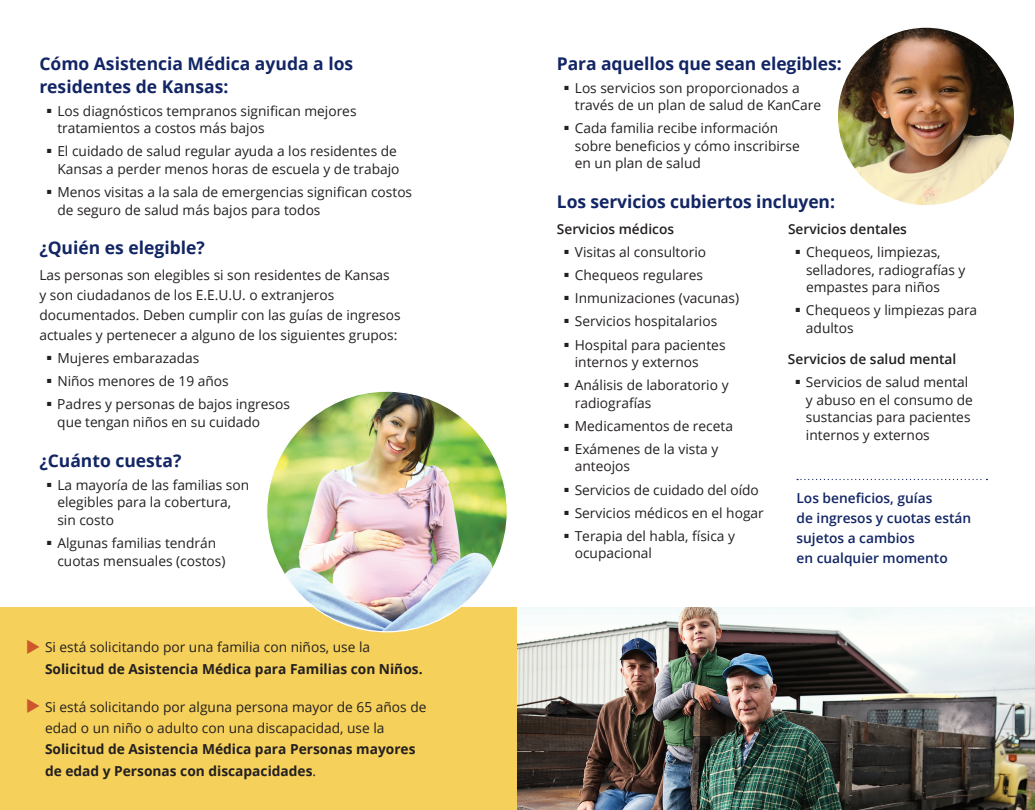
<style>
.page{position:relative;width:1035px;height:810px;background:#fff}
.page>*{position:absolute;margin:0;border:0;box-sizing:border-box;transform-origin:0 0}
.t1{font:700 17.5px/23px "Open Sans";color:#122564}
.t2{font:13.75px/17.5px "Open Sans";color:#231f20}
.t3{font:700 13.75px/21.2px "Open Sans";color:#231f20}
.t4{font:600 13.75px/20px "Open Sans";color:#122564}
.t5{font:600 13.75px "Open Sans";color:#231f20}
.s1{font-weight:400}
</style>
<div class="page">
<div style="left:0;top:608px;width:518px;height:202px;background:#f5d05a"></div>
<img style="left:518px;top:608px;width:517px;height:202px">
<img style="left:267px;top:391px;width:240px;height:241px;border-radius:120px">
<img style="left:839px;top:29px;width:174px;height:175px">
<svg style="left:797px;top:479px;width:190px;height:1px"></svg>
<p class="t1" style="left:39px;top:51px;width:315px">Cómo Asistencia Médica ayuda a los residentes de Kansas:</p>
<p class="t2" style="left:57px;top:102px;width:301px">Los diagnósticos tempranos significan mejores tratamientos a costos más bajos</p>
<p class="t2" style="left:57px;top:142px;width:344px">El cuidado de salud regular ayuda a los residentes de<br>Kansas a perder menos horas de escuela y de trabajo</p>
<p class="t2" style="left:57px;top:183px;width:356px">Menos visitas a la sala de emergencias significan costos de seguro de salud más bajos para todos</p>
<p class="t1" style="left:39px;top:236px;width:167px">¿Quién es elegible?</p>
<p class="t2" style="left:39px;top:265px;width:363px;line-height:20px">Las personas son elegibles si son residentes de Kansas<br>y son ciudadanos de los E.E.U.U. o extranjeros documentados. Deben cumplir con las guías de ingresos actuales y pertenecer a alguno de los siguientes grupos:</p>
<p class="t2" style="left:57px;top:346px;width:234px;line-height:23.1px">Mujeres embarazadas<br>Niños menores de 19 años<br>Padres y personas de bajos ingresos</p>
<p class="t2" style="left:57px;top:413px;width:204px">que tengan niños en su cuidado</p>
<p class="t1" style="left:39px;top:448px;width:144px">¿Cuánto cuesta?</p>
<p class="t2" style="left:57px;top:476px;width:193px">La mayoría de las familias son elegibles para la cobertura, sin costo</p>
<p class="t2" style="left:57px;top:534px;width:170px">Algunas familias tendrán cuotas mensuales (costos)</p>
<p class="t2" style="left:45px;top:638px;width:327px">Si está solicitando por una familia con niños, use la</p>
<p class="t3" style="left:45px;top:658px;width:379px">Solicitud de Asistencia Médica para Familias con Niños.</p>
<p class="t2" style="left:45px;top:696px;width:383px;line-height:21.2px">Si está solicitando por alguna persona mayor de 65 años de edad o un niño o adulto con una discapacidad, use la</p>
<p class="t3" style="left:45px;top:738px;width:372px">Solicitud de Asistencia Médica para Personas mayores de edad y Personas con discapacidades<span class="s1">.</span></p>
<p class="t1" style="left:557px;top:51px;width:286px">Para aquellos que sean elegibles:</p>
<p class="t2" style="left:575px;top:79px;width:248px">Los servicios son proporcionados a través de un plan de salud de KanCare</p>
<p class="t2" style="left:575px;top:119px;width:227px">Cada familia recibe información sobre beneficios y cómo inscribirse en un plan de salud</p>
<p class="t1" style="left:557px;top:190px;width:280px">Los servicios cubiertos incluyen:</p>
<p class="t5" style="left:557px;top:219px;width:119px">Servicios médicos</p>
<p class="t2" style="left:575px;top:240px;width:166px;line-height:23.1px">Visitas al consultorio<br>Chequeos regulares<br>Inmunizaciones (vacunas)<br>Servicios hospitalarios<br>Hospital para pacientes</p>
<p class="t2" style="left:575px;top:350px;width:155px;line-height:23.1px">internos y externos<br>Análisis de laboratorio y</p>
<p class="t2" style="left:575px;top:391px;width:160px;line-height:23.1px">radiografías<br>Medicamentos de receta<br>Exámenes de la vista y</p>
<p class="t2" style="left:575px;top:455px;width:191px;line-height:23.1px">anteojos<br>Servicios de cuidado del oído<br>Servicios médicos en el hogar<br>Terapia del habla, física y</p>
<p class="t2" style="left:575px;top:544px;width:79px">ocupacional</p>
<p class="t5" style="left:788px;top:220px;width:120px">Servicios dentales</p>
<p class="t2" style="left:806px;top:243px;width:161px">Chequeos, limpiezas, selladores, radiografías y empastes para niños</p>
<p class="t2" style="left:806px;top:301px;width:173px">Chequeos y limpiezas para adultos</p>
<p class="t5" style="left:788px;top:350px;width:170px">Servicios de salud mental</p>
<p class="t2" style="left:806px;top:373px;width:169px">Servicios de salud mental y abuso en el consumo de sustancias para pacientes internos y externos</p>
<p class="t4" style="left:797px;top:487px;width:176px">Los beneficios, guías<br>de ingresos y cuotas están sujetos a cambios<br>en cualquier momento</p>
</div>
